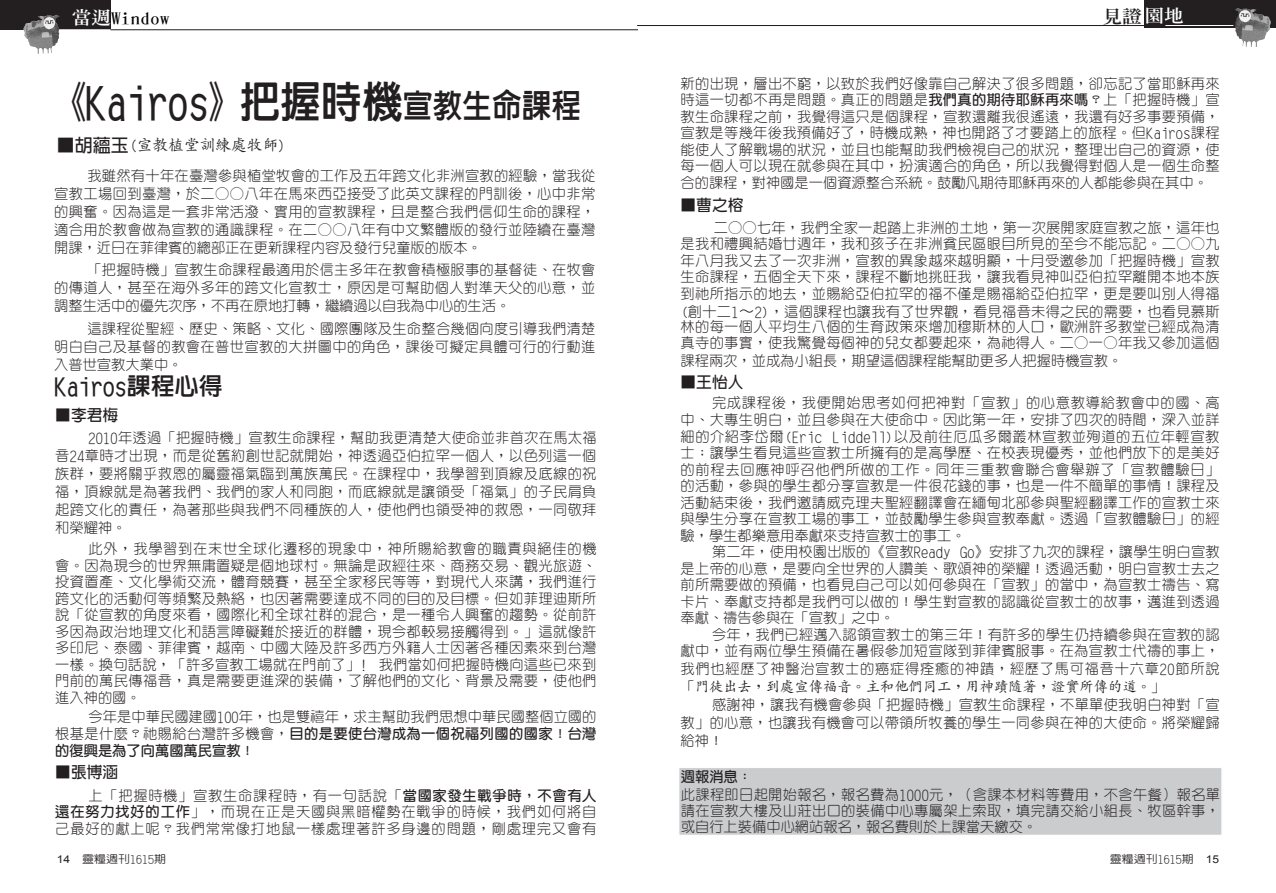
<style>
.page{position:relative;width:1276px;height:893px;background:#fff}
.page>*{position:absolute;margin:0;border:0;box-sizing:border-box;transform-origin:0 0}
.t1{font:43.5px "New Gothic Extra";color:#231f20;scale:.7 1}
.t2{font:24px "New Gothic Extra";color:#231f20}
.t3{font:17.55px "Inn Ming Extra";color:#000;scale:1.11 1}
.t4{font:17.55px "Inn Ming Extra";color:#231f20;scale:1.11 1}
.t5{font:700 15.75px "New Gothic";color:#231f20}
.t6{font:500 15.75px "Zen Kai";color:#231f20}
.t7{font:300 14.25px/16.5px "Yen Round";letter-spacing:.025em;color:#231f20;text-align:justify}
.t8{font:300 14.25px "Yen Round";letter-spacing:.05em;color:#231f20}
.t9{font:500 14.25px "Zen Kai";color:#231f20}
.t10{font:700 14.25px "Yen Round";color:#231f20}
.t11{font:500 10.8px "Yen Round";color:#231f20;scale:1.11 1}
.s1{color:#fff}
.s2{font-size:33px}
.s3{font-weight:700}
.s4{font-weight:500;font-size:15.75px}
.s5{font-family:"Yen Round";font-weight:300}
.s6{font-family:"New Gothic";font-weight:700;font-size:18px}
.s7{font-family:"Arial";font-weight:400}
</style>
<div class="page">
<hr style="left:111px;top:30px;width:527px;height:1px;background:#231f20">
<div style="left:0;top:0;width:111px;height:30px;background:#231f20"></div>
<img style="left:23px;top:15px;width:37px;height:39px">
<div style="left:1144px;top:0;width:132px;height:28px;background:#231f20"></div>
<hr style="left:637px;top:25px;width:528px;height:1px;background:#231f20">
<hr style="left:1165px;top:25px;width:68px;height:1px;background:#fff">
<img style="left:1235px;top:8px;width:36px;height:39px">
<div style="left:678px;top:767px;width:544px;height:69px;background:#cbccce;border:2px solid #fbfdff"></div>
<p class="t3" style="left:72px;top:8px;width:89px"><span class="s1">當週</span>Window</p>
<p class="t4" style="left:1103px;top:8px;width:74px">見證<span class="s1">園地</span></p>
<h1 class="t1" style="left:56px;top:80px;width:752px">《Kairos》把握時機<span class="s2">宣教生命課程</span></h1>
<p class="t7" style="left:680px;top:75px;width:541px">新的出現，層出不窮，以致於我們好像靠自己解決了很多問題，卻忘記了當耶穌再來時這一切都不再是問題。真正的問題是<span class="s3">我們真的期待耶穌再來嗎？</span>上「把握時機」宣教生命課程之前，我覺得這只是個課程，宣教還離我很遙遠，我還有好多事要預備，宣教是等幾年後我預備好了，時機成熟，神也開路了才要踏上的旅程。但Kairos課程能使人了解戰場的狀況，並且也能幫助我們檢視自己的狀況，整理出自己的資源，使每一個人可以現在就參與在其中，扮演適合的角色，所以我覺得對個人是一個生命整合的課程，對神國是一個資源整合系統。鼓勵凡期待耶穌再來的人都能參與在其中。</p>
<p class="t5" style="left:680px;top:197px;width:64px">■曹之榕</p>
<p class="t7" style="left:680px;top:219px;width:541px;text-indent:33px">二○○七年，我們全家一起踏上非洲的土地，第一次展開家庭宣教之旅，這年也是我和禮興結婚廿週年，我和孩子在非洲貧民區眼目所見的至今不能忘記。二○○九年八月我又去了一次非洲，宣教的異象越來越明顯，十月受邀參加「把握時機」宣教生命課程，五個全天下來，課程不斷地挑旺我，讓我看見神叫亞伯拉罕離開本地本族到祂所指示的地去，並賜給亞伯拉罕的福不僅是賜福給亞伯拉罕，更是要叫別人得福</p>
<p class="t7" style="left:680px;top:304px;width:541px;line-height:15px">(創十二1<span class="s4">∼</span>2)，這個課程也讓我有了世界觀，看見福音未得之民的需要，也看見慕斯林的每一個人平均生八個的生育政策來增加穆斯林的人口，歐洲許多教堂已經成為清</p>
<p class="t7" style="left:680px;top:334px;width:541px;line-height:18px">真寺的事實，使我驚覺每個神的兒女都要起來，為祂得人。二○一○年我又參加這個課程兩次，並成為小組長，期望這個課程能幫助更多人把握時機宣教。</p>
<p class="t5" style="left:680px;top:374px;width:64px">■王怡人</p>
<p class="t7" style="left:680px;top:395px;width:541px;text-indent:31px">完成課程後，我便開始思考如何把神對「宣教」的心意教導給教會中的國、高中、大專生明白，並且參與在大使命中。因此第一年，安排了四次的時間，深入並詳細的介紹李岱爾(Eric Liddell)以及前往厄瓜多爾叢林宣教並殉道的五位年輕宣教士；讓學生看見這些宣教士所擁有的是高學歷、在校表現優秀，並他們放下的是美好的前程去回應神呼召他們所做的工作。同年三重教會聯合會舉辦了「宣教體驗日」的活動，參與的學生都分享宣教是一件很花錢的事，也是一件不簡單的事情！課程及活動結束後，我們邀請威克理夫聖經翻譯會在緬甸北部參與聖經翻譯工作的宣教士來與學生分享在宣教工場的事工，並鼓勵學生參與宣教奉獻。透過「宣教體驗日」的經驗，學生都樂意用奉獻來支持宣教士的事工。</p>
<p class="t7" style="left:680px;top:543px;width:541px;text-indent:31px">第二年，使用校園出版的《宣教Ready Go》安排了九次的課程，讓學生明白宣教是上帝的心意，是要向全世界的人讚美、歌頌神的榮耀！透過活動，明白宣教士去之前所需要做的預備，也看見自己可以如何參與在「宣教」的當中，為宣教士禱告、寫卡片、奉獻支持都是我們可以做的！學生對宣教的認識從宣教士的故事，邁進到透過奉獻、禱告參與在「宣教」之中。</p>
<p class="t7" style="left:680px;top:626px;width:541px;text-align:right">今年，我們已經邁入認領宣教士的第三年！有許多的學生仍持續參與在宣教的認<br>獻中，並有兩位學生預備在暑假參加短宣隊到菲律賓服事。在為宣教士代禱的事上，</p>
<p class="t8" style="left:680px;top:661px;width:540px">我們也經歷了神醫治宣教士的癌症得痊癒的神蹟，經歷了馬可福音十六章20節所說</p>
<p class="t9" style="left:680px;top:680px;width:486px"><span class="s5">「</span>門徒出去，到處宣傳福音。主和他們同工，用神蹟隨著，證實所傳的道。<span class="s5">」</span></p>
<p class="t7" style="left:680px;top:696px;width:541px;line-height:18px;text-indent:31px">感謝神，讓我有機會參與「把握時機」宣教生命課程，不單單使我明白神對「宣教」的心意，也讓我有機會可以帶領所牧養的學生一同參與在神的大使命。將榮耀歸給神！</p>
<p class="t6" style="left:57px;top:137px;width:231px"><span class="s6">■胡蘊玉</span><span class="s5">(</span>宣教植堂訓練處牧師<span class="s5">)</span></p>
<p class="t7" style="left:54px;top:167px;width:543px;line-height:18px;text-indent:33px">我雖然有十年在臺灣參與植堂牧會的工作及五年跨文化非洲宣教的經驗，當我從宣教工場回到臺灣，於二○○八年在馬來西亞接受了此英文課程的門訓後，心中非常的興奮。因為這是一套非常活潑、實用的宣教課程，且是整合我們信仰生命的課程，適合用於教會做為宣教的通識課程。在二○○八年有中文繁體版的發行並陸續在臺灣開課，近日在菲律賓的總部正在更新課程內容及發行兒童版的版本。</p>
<p class="t7" style="left:54px;top:261px;width:543px;line-height:18px;text-indent:33px">「把握時機」宣教生命課程最適用於信主多年在教會積極服事的基督徒、在牧會的傳道人，甚至在海外多年的跨文化宣教士，原因是可幫助個人對準天父的心意，並調整生活中的優先次序，不再在原地打轉，繼續過以自我為中心的生活。</p>
<p class="t7" style="left:54px;top:319px;width:543px;line-height:18px;text-indent:33px">這課程從聖經、歷史、策略、文化、國際團隊及生命整合幾個向度引導我們清楚明白自己及基督的教會在普世宣教的大拼圖中的角色，課後可擬定具體可行的行動進入普世宣教大業中。</p>
<p class="t5" style="left:55px;top:407px;width:65px">■李君梅</p>
<p class="t7" style="left:55px;top:428px;width:543px;line-height:18px;text-indent:33px">2010年透過「把握時機」宣教生命課程，幫助我更清楚大使命並非首次在馬太福音24章時才出現，而是從舊約創世記就開始，神透過亞伯拉罕一個人，以色列這一個族群，要將關乎救恩的屬靈福氣臨到萬族萬民。在課程中，我學習到頂線及底線的祝福，頂線就是為著我們、我們的家人和同胞，而底線就是讓領受「福氣」的子民肩負起跨文化的責任，為著那些與我們不同種族的人，使他們也領受神的救恩，一同敬拜和榮耀神。</p>
<p class="t7" style="left:55px;top:540px;width:543px;text-indent:33px">此外，我學習到在末世全球化遷移的現象中，神所賜給教會的職責與絕佳的機會。因為現今的世界無庸置疑是個地球村。無論是政經往來、商務交易、觀光旅遊、投資置產、文化學術交流，體育競賽，甚至全家移民等等，對現代人來講，我們進行跨文化的活動何等頻繁及熱絡，也因著需要達成不同的目的及目標。但如菲理迪斯所說「從宣教的角度來看，國際化和全球社群的混合，是一種令人興奮的趨勢。從前許多因為政治地理文化和語言障礙難於接近的群體，現今都較易接觸得到。」這就像許多印尼、泰國、菲律賓，越南、中國大陸及許多西方外籍人士因著各種因素來到台灣一樣。換句話說，「許多宣教工場就在門前了」! 我們當如何把握時機向這些已來到門前的萬民傳福音，真是需要更進深的裝備，了解他們的文化、背景及需要，使他們進入神的國。</p>
<p class="t7" style="left:55px;top:709px;width:543px;text-indent:33px">今年是中華民國建國100年，也是雙禧年，求主幫助我們思想中華民國整個立國的根基是什麼？祂賜給台灣許多機會，<span class="s3">目的是要使台灣成為一個祝福列國的國家！台灣的復興是為了向萬國萬民宣教！</span></p>
<p class="t5" style="left:55px;top:765px;width:65px">■張博涵</p>
<p class="t7" style="left:55px;top:787px;width:543px;text-indent:33px">上「把握時機」宣教生命課程時，有一句話說「<span class="s3">當國家發生戰爭時，不會有人還在努力找好的工作</span>」，而現在正是天國與黑暗權勢在戰爭的時候，我們如何將自己最好的獻上呢？我們常常像打地鼠一樣處理著許多身邊的問題，剛處理完又會有</p>
<h2 class="t2" style="left:55px;top:374px;width:169px">Kairos課程心得</h2>
<p class="t10" style="left:681px;top:769px;width:73px">週報消息：</p>
<p class="t7" style="left:681px;top:787px;width:541px;line-height:15.8px">此課程即日起開始報名，報名費為1000元，（含課本材料等費用，不含午餐）報名單請在宣教大樓及山莊出口的裝備中心專屬架上索取，填完請交給小組長、牧區幹事，或自行上裝備中心網站報名，報名費則於上課當天繳交。</p>
<p class="t11" style="left:57px;top:853px;width:100px"><span class="s7">14</span>　靈糧週刊1615期</p>
<p class="t11" style="left:1109px;top:853px;width:100px">靈糧週刊1615期　<span class="s7">15</span></p>
</div>
